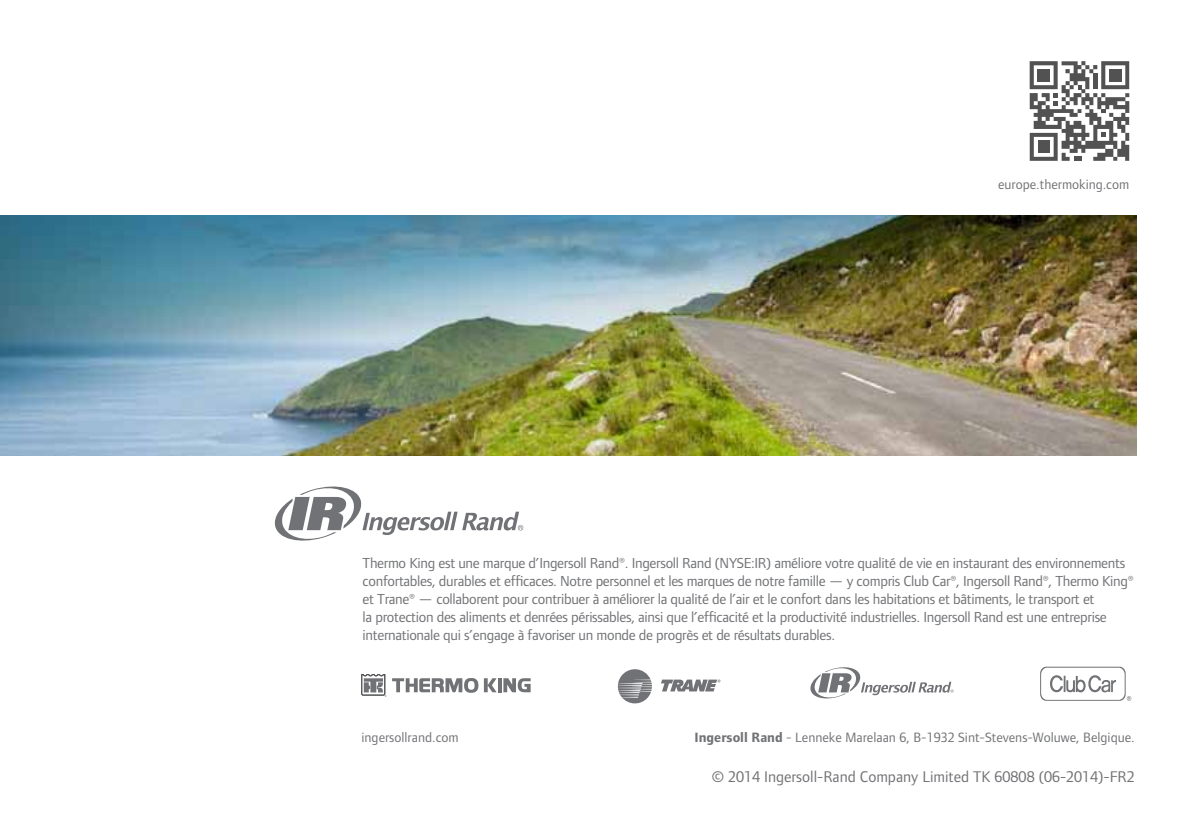
<style>
.page{position:relative;width:1191px;height:840px;background:#fff}
.page>*{position:absolute;margin:0;border:0;box-sizing:border-box;transform-origin:0 0}
.t1{font:16px "Foundry Form Sans Blonde";color:#717275}
.t2{font:15px/18px "Foundry Form Sans Blonde";letter-spacing:-.02em;color:#717275}
.t3{font:14px "Foundry Form Sans Blonde";color:#717275}
.s1{font-weight:700}
</style>
<div class="page">
<img style="left:0;top:215px;width:1136px;height:240px">
<svg style="left:274px;top:486px;width:249px;height:55px"></svg>
<svg style="left:1040px;top:666px;width:91px;height:34px"></svg>
<svg style="left:618px;top:669px;width:34px;height:34px"></svg>
<svg style="left:661px;top:679px;width:59px;height:12px"></svg>
<svg style="left:392px;top:678px;width:86px;height:14px"></svg>
<svg style="left:484px;top:678px;width:12px;height:14px"></svg>
<hr style="left:498px;top:677px;width:3px;height:15px;background:#717275">
<svg style="left:503px;top:678px;width:27px;height:14px"></svg>
<svg style="left:361px;top:674px;width:25px;height:21px"></svg>
<svg style="left:810px;top:667px;width:143px;height:32px"></svg>
<svg style="left:1029px;top:61px;width:100px;height:100px"></svg>
<p class="t3" style="left:998px;top:176px;width:133px">europe.thermoking.com</p>
<p class="t2" style="left:362px;top:553px;width:772px">Thermo King est une marque d’Ingersoll Rand®. Ingersoll Rand (NYSE:IR) améliore votre qualité de vie en instaurant des environnements confortables, durables et efficaces. Notre personnel et les marques de notre famille — y compris Club Car®, Ingersoll Rand®, Thermo King® et Trane® — collaborent pour contribuer à améliorer la qualité de l’air et le confort dans les habitations et bâtiments, le transport et<br>la protection des aliments et denrées périssables, ainsi que l’efficacité et la productivité industrielles. Ingersoll Rand est une entreprise internationale qui s’engage à favoriser un monde de progrès et de résultats durables.</p>
<p class="t3" style="left:361px;top:729px;width:99px">ingersollrand.com</p>
<p class="t3" style="left:694px;top:729px;width:441px"><span class="s1">Ingersoll Rand</span> - Lenneke Marelaan 6, B-1932 Sint-Stevens-Woluwe, Belgique.</p>
<p class="t1" style="left:711px;top:767px;width:424px">© 2014 Ingersoll-Rand Company Limited TK 60808 (06-2014)-FR2</p>
</div>
